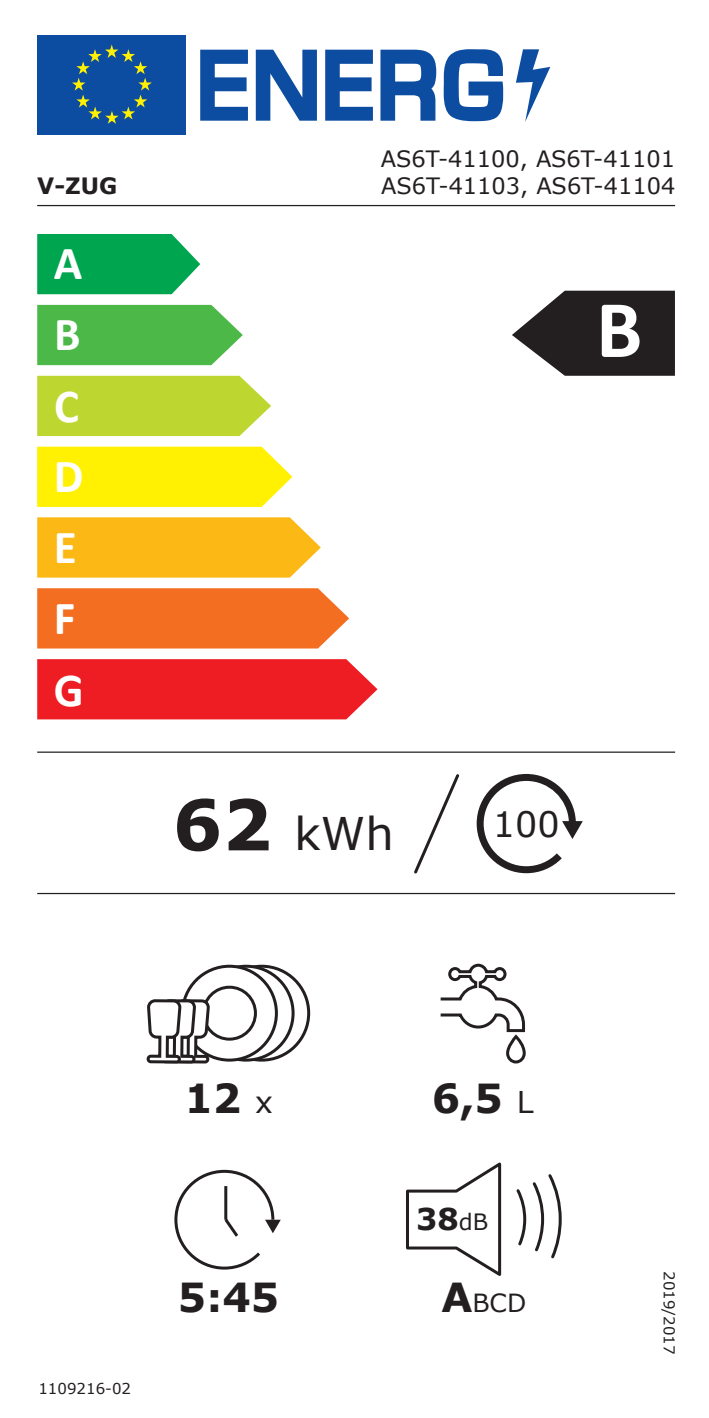
<style>
.page{position:relative;width:709px;height:1418px;background:#fff}
.page>*{position:absolute;margin:0;border:0;box-sizing:border-box;transform-origin:0 0}
.t1{font:700 82.5px "Calibri";color:#fff}
.t2{font:700 47.75px/71.2px "Calibri";color:#fff}
.t3{font:45px "Verdana";color:#231f20}
.t4{font:700 40px "Verdana";color:#231f20}
.t5{font:35px "Verdana";color:#231f20}
.t6{font:700 30px "Verdana";color:#231f20}
.t7{font:25px "Verdana";color:#231f20}
.t8{font:22.5px "Verdana";color:#231f20}
.t9{font:700 22.5px "Verdana";color:#231f20}
.t10{font:15px "Verdana";color:#231f20}
.s1{font-weight:700;font-size:70px}
.s2{font-weight:400;font-size:30px}
.s3{font-weight:400;font-size:22.5px}
.s4{font-weight:700;font-size:40px}
</style>
<div class="page">
<hr style="left:37px;top:205px;width:638px;height:1px;background:#231f20">
<svg style="left:37px;top:659px;width:340px;height:60px;background:#ee262c"></svg>
<svg style="left:37px;top:588px;width:312px;height:60px;background:#f3752c"></svg>
<svg style="left:37px;top:517px;width:284px;height:60px;background:#fcbc21"></svg>
<svg style="left:37px;top:446px;width:255px;height:61px;background:#fff112"></svg>
<svg style="left:37px;top:376px;width:234px;height:60px;background:#c2d83d"></svg>
<svg style="left:37px;top:305px;width:206px;height:60px;background:#59bd56"></svg>
<svg style="left:37px;top:234px;width:163px;height:60px;background:#16ac5e"></svg>
<div style="left:37px;top:35px;width:149px;height:100px;background:#0d4da1"></div>
<svg style="left:72px;top:45px;width:80px;height:79px"></svg>
<svg style="left:200px;top:50px;width:48px;height:71px"></svg>
<svg style="left:256px;top:50px;width:61px;height:71px"></svg>
<svg style="left:325px;top:50px;width:48px;height:71px"></svg>
<svg style="left:380px;top:50px;width:56px;height:71px"></svg>
<svg style="left:443px;top:49px;width:60px;height:72px"></svg>
<svg style="left:516px;top:49px;width:34px;height:73px"></svg>
<hr style="left:37px;top:751px;width:638px;height:1px;background:#231f20">
<hr style="left:37px;top:892px;width:638px;height:2px;background:#231f20">
<svg style="left:174px;top:1169px;width:107px;height:101px"></svg>
<svg style="left:440px;top:963px;width:85px;height:70px"></svg>
<div style="left:506px;top:1035px;width:19px;height:28px;border:3px solid #231f20;border-radius:8px"></div>
<svg style="left:215px;top:966px;width:94px;height:94px"></svg>
<div style="left:213px;top:964px;width:97px;height:97px;border:3px solid #231f20;border-radius:50%"></div>
<svg style="left:199px;top:966px;width:94px;height:94px"></svg>
<div style="left:198px;top:964px;width:96px;height:97px;border:3px solid #231f20;border-radius:50%"></div>
<div style="left:182px;top:966px;width:94px;height:94px;background:#fff;border-radius:50%"></div>
<div style="left:181px;top:964px;width:97px;height:97px;border:3px solid #231f20;border-radius:50%"></div>
<div style="left:202px;top:985px;width:55px;height:55px;border:3px solid #231f20;border-radius:50%"></div>
<svg style="left:146px;top:997px;width:66px;height:67px"></svg>
<svg style="left:406px;top:1162px;width:156px;height:114px"></svg>
<svg style="left:414px;top:774px;width:45px;height:100px"></svg>
<svg style="left:476px;top:774px;width:107px;height:99px"></svg>
<svg style="left:512px;top:291px;width:163px;height:85px"></svg>
<p class="t9" style="left:37px;top:170px;width:82px">V-ZUG</p>
<h2 class="t2" style="left:54px;top:227px;width:31px">A<br>B<br>C<br>D<br>E<br>F<br>G</h2>
<p class="t8" style="left:381px;top:143px;width:295px">AS6T-41100, AS6T-41101</p>
<p class="t8" style="left:381px;top:171px;width:295px">AS6T-41103, AS6T-41104</p>
<p class="t1" style="left:596px;top:271px;width:48px">B</p>
<p class="t3" style="left:172px;top:803px;width:223px"><span class="s1">62</span> kWh</p>
<p class="t5" style="left:493px;top:800px;width:68px">100</p>
<p class="t10" style="left:38px;top:1378px;width:94px">1109216-02</p>
<p class="t4" style="left:184px;top:1070px;width:90px">12 <span class="s2">x</span></p>
<p class="t4" style="left:432px;top:1070px;width:103px">6,5 <span class="s2">L</span></p>
<p class="t6" style="left:416px;top:1198px;width:74px">38<span class="s3">dB</span></p>
<p class="t4" style="left:178px;top:1268px;width:103px">5:45</p>
<p class="t7" style="left:441px;top:1285px;width:86px"><span class="s4">A</span>BCD</p>
<p class="t10" style="left:679px;top:1270px;width:85px;rotate:90deg">2019/2017</p>
</div>
